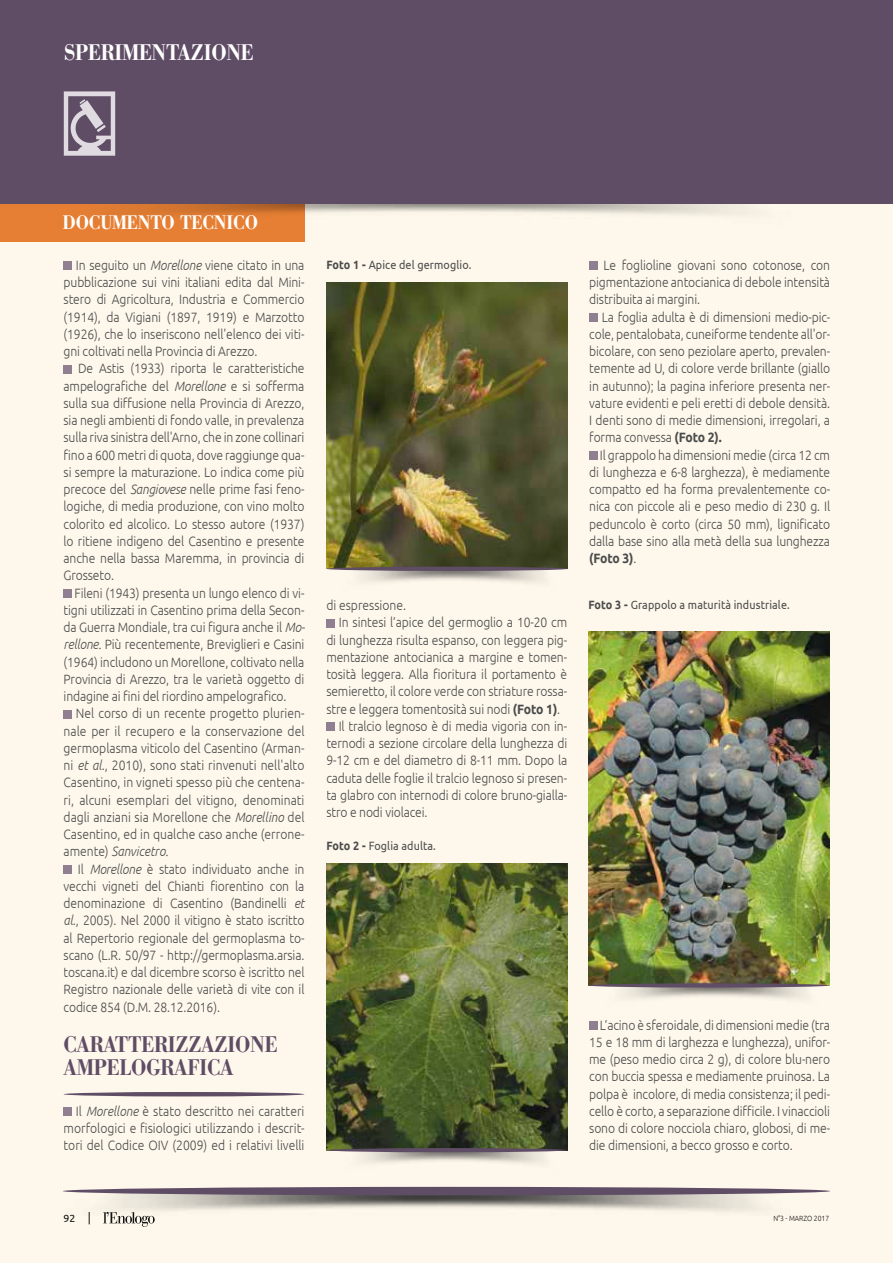
<style>
.page{position:relative;width:893px;height:1263px;background:#fef8ec}
.page>*{position:absolute;margin:0;border:0;box-sizing:border-box;transform-origin:0 0}
.t1{font:500 22.5px/23.2px "AT Our Bodoni";letter-spacing:-.01em;color:#5f4c65;scale:.9 1}
.t2{font:500 22.5px "AT Our Bodoni";letter-spacing:-.01em;color:#fff;scale:.9 1}
.t3{font:500 19.5px "AT Our Bodoni";letter-spacing:-.01em;color:#fff;scale:.9 1}
.t4{font:300 13.5px/17.2px "Ubuntu";letter-spacing:-.01em;color:#4a4b4b;text-align:justify;scale:.9 1}
.t5{font:12px "Ubuntu";letter-spacing:.01em;color:#4a4b4b;scale:.9 1}
.t6{font:10.5px "Ubuntu";color:#121212}
.t7{font:300 7.5px "Ubuntu";color:#121212;scale:.9 1}
.s1{font-style:italic}
.s2{font-weight:700}
</style>
<div class="page">
<img style="left:304px;top:204px;width:444px;height:27px">
<div style="left:0;top:0;width:893px;height:204px;background:#5f4c65"></div>
<svg style="left:64px;top:91px;width:51px;height:65px"></svg>
<div style="left:64px;top:262px;width:8px;height:8px;background:#8f7f90"></div>
<div style="left:64px;top:365px;width:8px;height:8px;background:#8f7f90"></div>
<div style="left:64px;top:589px;width:8px;height:9px;background:#8f7f90"></div>
<div style="left:64px;top:710px;width:8px;height:8px;background:#8f7f90"></div>
<div style="left:64px;top:865px;width:8px;height:9px;background:#8f7f90"></div>
<svg style="left:64px;top:1092px;width:240px;height:4px"></svg>
<div style="left:64px;top:1108px;width:8px;height:8px;background:#8f7f90"></div>
<div style="left:326px;top:619px;width:9px;height:8px;background:#8f7f90"></div>
<div style="left:326px;top:723px;width:9px;height:8px;background:#8f7f90"></div>
<div style="left:589px;top:262px;width:8px;height:8px;background:#8f7f90"></div>
<div style="left:589px;top:313px;width:8px;height:9px;background:#8f7f90"></div>
<div style="left:589px;top:451px;width:8px;height:9px;background:#8f7f90"></div>
<div style="left:589px;top:1021px;width:8px;height:9px;background:#8f7f90"></div>
<div style="left:0;top:204px;width:304px;height:38px;background:#e78338"></div>
<img style="left:63px;top:1190px;width:767px;height:34px">
<div style="left:63px;top:1187px;width:767px;height:8px;background:#5f4c65;border-radius:50%"></div>
<img style="left:326px;top:282px;width:241px;height:301px">
<img style="left:326px;top:864px;width:241px;height:300px">
<img style="left:588px;top:631px;width:241px;height:368px">
<hr style="left:326px;top:567px;width:241px;height:4px;background:#5f4c65;border-radius:50%">
<hr style="left:326px;top:1148px;width:241px;height:4px;background:#5f4c65;border-radius:50%">
<svg style="left:588px;top:983px;width:241px;height:4px"></svg>
<h1 class="t2" style="left:64px;top:38px;width:213px">SPERIMENTAZIONE</h1>
<h2 class="t3" style="left:63px;top:211px;width:219px">DOCUMENTO TECNICO</h2>
<p class="t4" style="left:64px;top:256px;width:269px;text-indent:12px">In seguito un <span class="s1">Morellone</span> viene citato in una pubblicazione sui vini italiani edita dal Mini&shy;stero di Agricoltura, Industria e Commercio (1914), da Vigiani (1897, 1919) e Marzotto (1926), che lo inseriscono nell'elenco dei viti&shy;gni coltivati nella Provincia di Arezzo.</p>
<p class="t4" style="left:64px;top:360px;width:269px;text-indent:15px">De Astis (1933) riporta le caratteristiche ampelografiche del <span class="s1">Morellone</span> e si sofferma sulla sua diffusione nella Provincia di Arezzo, sia negli ambienti di fondo valle, in prevalenza sulla riva sinistra dell'Arno, che in zone collinari fino a 600 metri di quota, dove raggiunge qua&shy;si sempre la maturazione. Lo indica come più precoce del <span class="s1">Sangiovese</span> nelle prime fasi feno&shy;logiche, di media produzione, con vino molto colorito ed alcolico. Lo stesso autore (1937) lo ritiene indigeno del Casentino e presente anche nella bassa Maremma, in provincia di Grosseto.</p>
<p class="t4" style="left:64px;top:584px;width:270px;text-indent:11px">Fileni (1943) presenta un lungo elenco di vi&shy;tigni utilizzati in Casentino prima della Secon&shy;da Guerra Mondiale, tra cui figura anche il <span class="s1">Mo&shy;rellone.</span> Più recentemente, Breviglieri e Casini (1964) includono un Morellone, coltivato nella Provincia di Arezzo, tra le varietà oggetto di indagine ai fini del riordino ampelografico.</p>
<p class="t4" style="left:64px;top:705px;width:269px;text-indent:12px">Nel corso di un recente progetto plurien&shy;nale per il recupero e la conservazione del germoplasma viticolo del Casentino (Arman&shy;ni <span class="s1">et al</span>., 2010), sono stati rinvenuti nell'alto Casentino, in vigneti spesso più che centena&shy;ri, alcuni esemplari del vitigno, denominati dagli anziani sia Morellone che <span class="s1">Morellino</span> del Casentino, ed in qualche caso anche (errone&shy;amente) <span class="s1">Sanvicetro.</span></p>
<p class="t4" style="left:64px;top:860px;width:269px;text-indent:14px">Il <span class="s1">Morellone</span> è stato individuato anche in vecchi vigneti del Chianti fiorentino con la denominazione di Casentino (Bandinelli <span class="s1">et al</span>., 2005). Nel 2000 il vitigno è stato iscritto al Repertorio regionale del germoplasma to&shy;scano (L.R. 50/97 - http://germoplasma.arsia. toscana.it) e dal dicembre scorso è iscritto nel Registro nazionale delle varietà di vite con il codice 854 (D.M. 28.12.2016).</p>
<h1 class="t1" style="left:64px;top:1033px;width:239px">CARATTERIZZAZIONE<br>AMPELOGRAFICA</h1>
<p class="t4" style="left:64px;top:1102px;width:269px;text-indent:12px">Il <span class="s1">Morellone</span> è stato descritto nei caratteri morfologici e fisiologici utilizzando i descrit&shy;tori del Codice OIV (2009) ed i relativi livelli</p>
<p class="t5" style="left:326px;top:257px;width:163px"><span class="s2">Foto 1 -</span> Apice del germoglio.</p>
<p class="t4" style="left:326px;top:596px;width:90px">di espressione.</p>
<p class="t4" style="left:339px;top:613px;width:255px">In sintesi l’apice del germoglio a 10-20 cm</p>
<p class="t4" style="left:326px;top:631px;width:269px">di lunghezza risulta espanso, con leggera pig-</p>
<p class="t4" style="left:326px;top:648px;width:269px">mentazione antocianica a margine e tomen-</p>
<p class="t4" style="left:326px;top:665px;width:269px">tosità leggera. Alla fioritura il portamento è</p>
<p class="t4" style="left:326px;top:682px;width:269px">semieretto, il colore verde con striature rossa-</p>
<p class="t4" style="left:326px;top:700px;width:261px">stre e leggera tomentosità sui nodi <span class="s2">(Foto 1)</span>.</p>
<p class="t4" style="left:339px;top:717px;width:255px">Il tralcio legnoso è di media vigoria con in-</p>
<p class="t4" style="left:326px;top:734px;width:269px">ternodi a sezione circolare della lunghezza di</p>
<p class="t4" style="left:326px;top:751px;width:269px">9-12 cm e del diametro di 8-11 mm. Dopo la</p>
<p class="t4" style="left:326px;top:769px;width:269px">caduta delle foglie il tralcio legnoso si presen-</p>
<p class="t4" style="left:326px;top:786px;width:269px">ta glabro con internodi di colore bruno-gialla-</p>
<p class="t4" style="left:326px;top:803px;width:114px">stro e nodi violacei.</p>
<p class="t5" style="left:326px;top:838px;width:123px"><span class="s2">Foto 2 -</span> Foglia adulta.</p>
<p class="t4" style="left:589px;top:256px;width:269px;text-indent:14px">Le foglioline giovani sono cotonose, con pigmentazione antocianica di debole intensità distribuita ai margini.</p>
<p class="t4" style="left:589px;top:308px;width:269px;text-indent:12px">La foglia adulta è di dimensioni medio-pic&shy;cole, pentalobata, cuneiforme tendente all'or&shy;bicolare, con seno peziolare aperto, prevalen&shy;temente ad U, di colore verde brillante (giallo in autunno); la pagina inferiore presenta ner&shy;vature evidenti e peli eretti di debole densità.<br>I denti sono di medie dimensioni, irregolari, a forma convessa <span class="s2">(Foto 2).</span></p>
<p class="t4" style="left:589px;top:446px;width:269px;text-indent:11px">Il grappolo ha dimensioni medie (circa 12 cm di lunghezza e 6-8 larghezza), è mediamente compatto ed ha forma prevalentemente co&shy;nica con piccole ali e peso medio di 230 g. Il peduncolo è corto (circa 50 mm), lignificato dalla base sino alla metà della sua lunghezza <span class="s2">(Foto 3)</span>.</p>
<p class="t5" style="left:588px;top:597px;width:225px"><span class="s2">Foto 3 -</span> Grappolo a maturità industriale.</p>
<p class="t4" style="left:589px;top:1016px;width:269px;text-indent:11px">L’acino è sferoidale, di dimensioni medie (tra 15 e 18 mm di larghezza e lunghezza), unifor&shy;me (peso medio circa 2 g), di colore blu-nero con buccia spessa e mediamente pruinosa. La polpa è incolore, di media consistenza; il pedi&shy;cello è corto, a separazione difficile. I vinaccioli sono di colore nocciola chiaro, globosi, di me&shy;die dimensioni, a becco grosso e corto.</p>
<p class="t6" style="left:64px;top:1212px;width:13px">92</p>
<p class="t7" style="left:773px;top:1214px;width:64px">N°3 - MARZO 2017</p>
</div>
